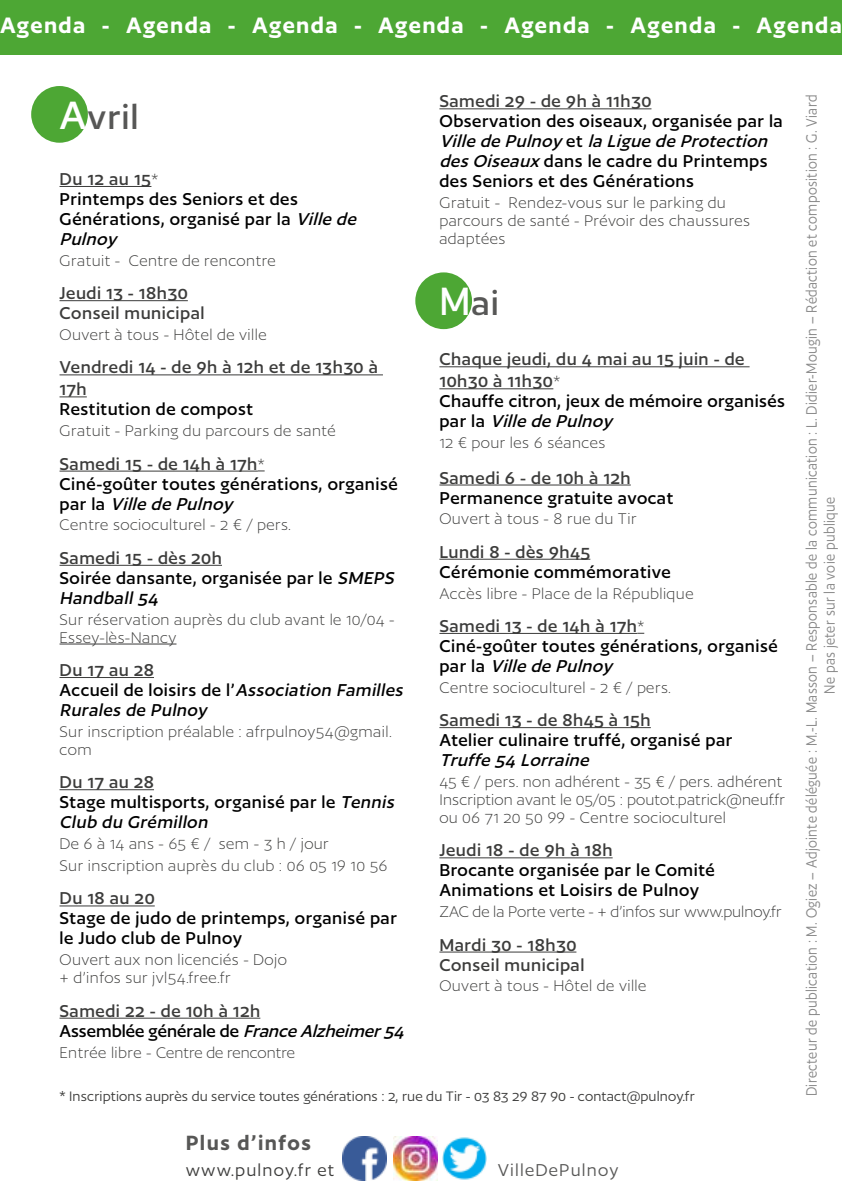
<style>
.page{position:relative;width:842px;height:1191px;background:#fff}
.page>*{position:absolute;margin:0;border:0;box-sizing:border-box;transform-origin:0 0}
.t1{font:500 40px "Author";letter-spacing:.025em;color:#575756}
.t2{font:600 26px "Author";letter-spacing:.05em;color:#fff}
.t3{font:600 24px "Author";letter-spacing:.06em;color:#575756}
.t4{font:500 20px/20px "Author";letter-spacing:.025em;color:#000}
.t5{font:500 20px/20px "Author";letter-spacing:.025em;color:#3c3c3b}
.t6{font:italic 500 20px/20px "Author";color:#000}
.t7{font:500 20px/20px "Author";color:#000}
.t8{font:20px "Author";letter-spacing:.06em;color:#3c3c3b}
.t9{font:20px "Author";letter-spacing:.06em;color:#575756}
.t10{font:300 18px/18px "Author";letter-spacing:.025em;color:#3c3c3b}
.t11{font:300 18px "Author";color:#3c3c3b}
.t12{font:17.6px/18px "Author";letter-spacing:.025em;color:#878787;text-align:center;scale:.86 1}
.t13{font:16px "Author";letter-spacing:.01em;color:#3c3c3b}
.s1{font-size:46px;color:#fff}
.s2{color:#3c3c3b}
.s3{font-weight:300;font-size:18px;color:#3c3c3b}
.s4{font-style:italic}
.s5{font-style:normal;color:#3c3c3b}
.s6{font-style:normal}
.s7{font-weight:300;font-size:18px}
</style>
<div class="page">
<img style="left:343px;top:1136px;width:43px;height:44px">
<img style="left:394px;top:1136px;width:43px;height:44px">
<img style="left:443px;top:1137px;width:43px;height:43px">
<div style="left:0;top:0;width:842px;height:55px;background:#4da734"></div>
<div style="left:31px;top:86px;width:57px;height:57px;background:#4da734;border-radius:50%"></div>
<div style="left:415px;top:272px;width:57px;height:57px;background:#4da734;border-radius:50%"></div>
<hr style="left:60px;top:186px;width:91px;height:1px;background:#3c3c3b">
<hr style="left:60px;top:300px;width:128px;height:1px;background:#3c3c3b">
<hr style="left:60px;top:374px;width:323px;height:1px;background:#3c3c3b">
<svg style="left:60px;top:396px;width:27px;height:1px"></svg>
<hr style="left:60px;top:470px;width:198px;height:1px;background:#3c3c3b">
<hr style="left:60px;top:565px;width:162px;height:1px;background:#3c3c3b">
<hr style="left:60px;top:643px;width:116px;height:1px;background:#3c3c3b">
<hr style="left:60px;top:677px;width:94px;height:1px;background:#3c3c3b">
<hr style="left:60px;top:789px;width:94px;height:1px;background:#3c3c3b">
<hr style="left:60px;top:905px;width:95px;height:1px;background:#3c3c3b">
<hr style="left:60px;top:1017px;width:200px;height:1px;background:#3c3c3b">
<hr style="left:439px;top:108px;width:212px;height:1px;background:#3c3c3b">
<hr style="left:439px;top:366px;width:311px;height:1px;background:#3c3c3b">
<hr style="left:439px;top:388px;width:114px;height:1px;background:#3c3c3b">
<hr style="left:439px;top:484px;width:192px;height:1px;background:#3c3c3b">
<hr style="left:439px;top:559px;width:151px;height:1px;background:#3c3c3b">
<hr style="left:439px;top:633px;width:198px;height:1px;background:#3c3c3b">
<hr style="left:439px;top:727px;width:212px;height:1px;background:#3c3c3b">
<hr style="left:439px;top:857px;width:174px;height:1px;background:#3c3c3b">
<hr style="left:439px;top:951px;width:137px;height:1px;background:#3c3c3b">
<h2 class="t2" style="left:0;top:12px;width:843px">Agenda - Agenda - Agenda - Agenda - Agenda - Agenda - Agenda</h2>
<h1 class="t1" style="left:60px;top:96px;width:81px"><span class="s1">A</span>vril</h1>
<p class="t4" style="left:60px;top:169px;width:303px"><span class="s2">Du 12 au 15</span><span class="s3">*<br></span>Printemps des Seniors et des<br>Générations, organisé par la <span class="s4">Ville de<br>Pulnoy</span></p>
<p class="t10" style="left:60px;top:251px;width:218px">Gratuit - Centre de rencontre</p>
<p class="t5" style="left:60px;top:283px;width:147px">Jeudi 13 - 18h30<br>Conseil municipal</p>
<p class="t10" style="left:60px;top:325px;width:209px">Ouvert à tous - Hôtel de ville</p>
<p class="t5" style="left:60px;top:356px;width:320px;line-height:22px">Vendredi 14 - de 9h à 12h et de 13h30 à<br>17h</p>
<p class="t4" style="left:60px;top:399px;width:195px">Restitution de compost</p>
<p class="t10" style="left:60px;top:422px;width:278px">Gratuit - Parking du parcours de santé</p>
<p class="t4" style="left:60px;top:453px;width:340px"><span class="s2">Samedi 15 - de 14h à 17h</span><span class="s3">*<br></span>Ciné-goûter toutes générations, organisé p a r l a <span class="s4">Ville de Pulnoy</span></p>
<p class="t10" style="left:60px;top:516px;width:233px">Centre socioculturel - 2 € / pers.</p>
<p class="t4" style="left:60px;top:547px;width:339px"><span class="s2">Samedi 15 - dès 20h<br></span>Soirée dansante, organisée par le <span class="s4">SMEPS<br>Handball 54</span></p>
<p class="t10" style="left:60px;top:610px;width:337px">Sur réservation auprès du club avant le 10/04 -<br>Essey-lès-Nancy</p>
<p class="t6" style="left:60px;top:660px;width:348px"><span class="s5">Du 17 au 28<br></span><span class="s6">Acc u e i l d e l o i s i rs d e l ’</span>Association Familles<br>Rurales de Pulnoy</p>
<p class="t10" style="left:60px;top:722px;width:334px">Sur inscription préalable : afrpulnoy54@gmail. com</p>
<p class="t4" style="left:60px;top:772px;width:339px"><span class="s2">Du 17 au 28<br></span>Stage multisports, organisé par le <span class="s4">Tennis<br>Club du Grémillon</span></p>
<p class="t10" style="left:60px;top:832px;width:329px;line-height:22px">De 6 à 14 ans - 65 € / sem - 3 h / jour<br>Sur inscription auprès du club : 06 05 19 10 56</p>
<p class="t5" style="left:60px;top:888px;width:97px">Du 18 au 20</p>
<p class="t4" style="left:60px;top:908px;width:339px">Stage de judo de printemps, organisé par le Judo club de Pulnoy</p>
<p class="t10" style="left:60px;top:950px;width:229px">Ouvert aux non licenciés - Dojo + d’infos sur jvl54.free.fr</p>
<p class="t7" style="left:60px;top:1000px;width:351px"><span class="s2">Samedi 22 - de 10h à 12h<br></span>Assemblée générale de <span class="s4">FranceAlzheimer54</span></p>
<p class="t11" style="left:60px;top:1043px;width:237px">Entrée libre - Centre de rencontre</p>
<p class="t5" style="left:439px;top:91px;width:214px">Samedi 29 - de 9h à 11h30</p>
<p class="t4" style="left:439px;top:111px;width:345px">Observation des oiseaux, organisée par la <span class="s4">Ville de Pulnoy</span> e t <span class="s4">la Ligue de Protection desOiseaux</span> dans le cadre du Printemps des Seniors et des Générations</p>
<p class="t10" style="left:439px;top:194px;width:312px">Gratuit - Rendez-vous sur le parking du parcours de santé - Prévoir des chaussures adaptées</p>
<h1 class="t1" style="left:439px;top:282px;width:61px"><span class="s1">M</span>ai</h1>
<p class="t5" style="left:439px;top:348px;width:307px;line-height:22px">Chaque jeudi, du 4 mai au 15 juin - de<br>10h30 à 11h30<span class="s7">*</span></p>
<p class="t4" style="left:439px;top:391px;width:347px">Chauffe citron, jeux de mémoire organisés p a r l a <span class="s4">Ville de Pulnoy</span></p>
<p class="t10" style="left:439px;top:434px;width:168px">12 € pour les 6 séances</p>
<p class="t5" style="left:439px;top:467px;width:193px">Samedi 6 - de 10h à 12h</p>
<p class="t4" style="left:439px;top:487px;width:235px">Permanence gratuite avocat</p>
<p class="t10" style="left:439px;top:510px;width:199px">Ouvert à tous - 8 rue du Tir</p>
<p class="t5" style="left:439px;top:541px;width:152px">Lundi 8 - dès 9h45</p>
<p class="t4" style="left:439px;top:561px;width:233px">Cérémonie commémorative</p>
<p class="t10" style="left:439px;top:584px;width:256px">Accès libre - Place de la République</p>
<p class="t4" style="left:439px;top:616px;width:340px"><span class="s2">Samedi 13 - de 14h à 17h</span><span class="s3">*<br></span>Ciné-goûter toutes générations, organisé p a r l a <span class="s4">Ville de Pulnoy</span></p>
<p class="t10" style="left:439px;top:678px;width:233px">Centre socioculturel - 2 € / pers.</p>
<p class="t5" style="left:439px;top:710px;width:213px">Samedi 13 - de 8h45 à 15h</p>
<p class="t4" style="left:439px;top:730px;width:294px">Atelier culinaire truffé, organisé par</p>
<p class="t6" style="left:439px;top:750px;width:156px">Truffe 54 Lorraine</p>
<p class="t10" style="left:439px;top:772px;width:347px">45 € / pers. non adhérent - 35 € / pers. adhérent<br>Inscription avant le 05/05 : poutot.patrick@neuf.fr ou 06 71 20 50 99 - Centre socioculturel</p>
<p class="t5" style="left:439px;top:840px;width:175px">Jeudi 18 - de 9h à 18h</p>
<p class="t4" style="left:439px;top:860px;width:277px">Brocante organisée par le Comité<br>Animations et Loisirs de Pulnoy</p>
<p class="t11" style="left:439px;top:903px;width:344px">ZAC de la Porte verte - + d’infos sur www.pulnoy.fr</p>
<p class="t5" style="left:439px;top:934px;width:147px">Mardi 30 - 18h30<br>Conseil municipal</p>
<p class="t10" style="left:439px;top:977px;width:209px">Ouvert à tous - Hôtel de ville</p>
<p class="t13" style="left:60px;top:1087px;width:637px">* Inscriptions auprès du service toutes générations : 2, rue du Tir - 03 83 29 87 90 - contact@pulnoy.fr</p>
<p class="t3" style="left:186px;top:1130px;width:127px">Plus d’infos</p>
<p class="t8" style="left:186px;top:1160px;width:150px">www.pulnoy.fr et</p>
<p class="t9" style="left:498px;top:1160px;width:122px">VilleDePulnoy</p>
<p class="t12" style="left:802px;top:1096px;width:1166px;rotate:-90deg">Directeur de publication : M. Ogiez – Adjointe déléguée : M.-L. Masson – Responsable de la communication : L. Didier-Mougin – Rédaction et composition : G. Viard<br>Ne pas jeter sur la voie publique</p>
</div>
